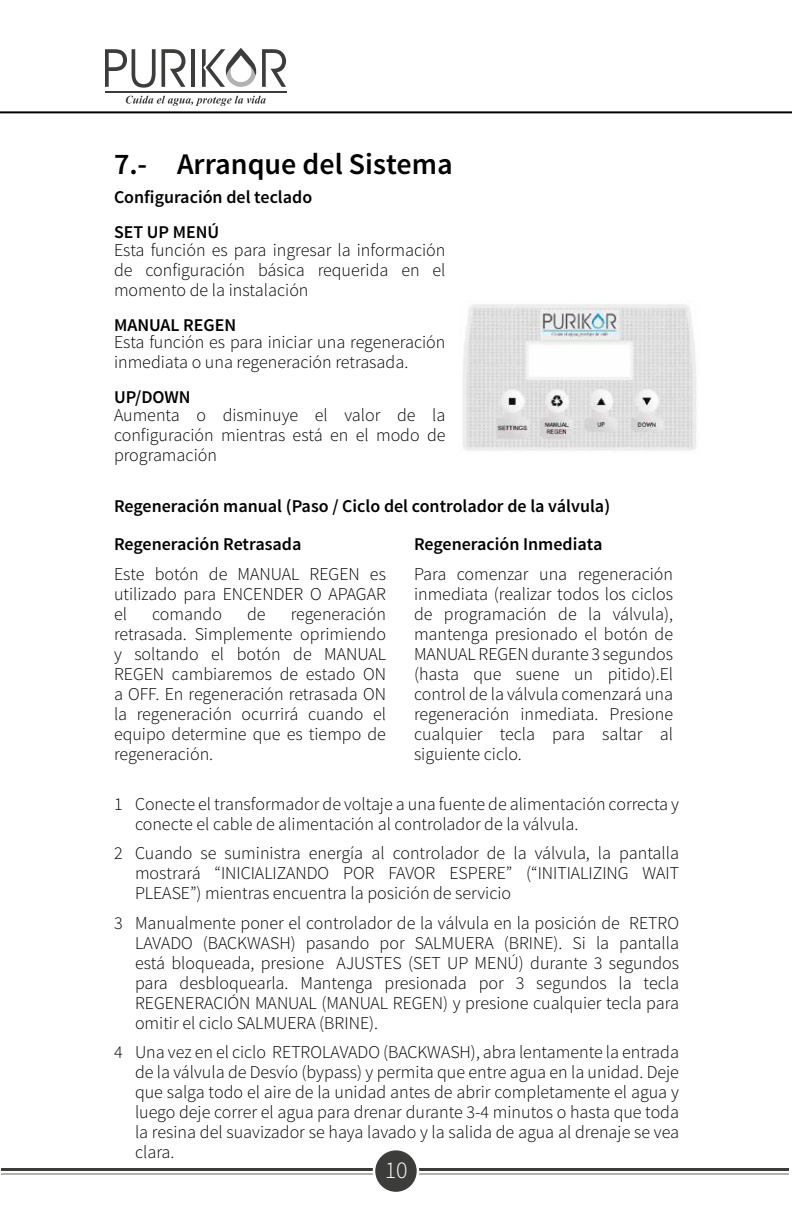
<style>
.page{position:relative;width:792px;height:1224px;background:#fff}
.page>*{position:absolute;margin:0;border:0;box-sizing:border-box;transform-origin:0 0}
.t1{font:600 30px "Source Sans Pro";color:#000}
.t2{font:300 24px "Source Sans Pro";color:#fff}
.t3{font:300 18px/20px "Source Sans Pro";color:#000;text-align:justify}
.t4{font:600 18px/35px "Source Sans Pro";color:#000}
</style>
<div class="page">
<hr style="left:0;top:111px;width:792px;height:2px;background:#000">
<hr style="left:105px;top:91px;width:181px;height:1px;background:#3c3c3b">
<svg style="left:105px;top:49px;width:80px;height:39px"></svg>
<hr style="left:191px;top:49px;width:4px;height:38px;background:#3c3c3b">
<svg style="left:202px;top:48px;width:84px;height:39px"></svg>
<svg style="left:126px;top:96px;width:140px;height:10px"></svg>
<hr style="left:2px;top:1168px;width:787px;height:2px;background:#3c3c3b">
<hr style="left:2px;top:1173px;width:787px;height:2px;background:#b2b2b1">
<div style="left:373px;top:1148px;width:46px;height:47px;border:9px solid #fff;border-radius:50%"></div>
<div style="left:375px;top:1150px;width:42px;height:42px;background:#3c3c3b;border-radius:50%"></div>
<img style="left:462px;top:304px;width:235px;height:147px">
<h1 class="t1" style="left:114px;top:145px;width:340px">7.- Arranque del Sistema</h1>
<p class="t4" style="left:114px;top:180px;width:200px">Configuración del teclado<br>SET UP MENÚ</p>
<p class="t3" style="left:114px;top:240px;width:333px">Esta función es para ingresar la información de configuración básica requerida en el momento de la instalación</p>
<p class="t4" style="left:114px;top:308px;width:124px">MANUAL REGEN</p>
<p class="t3" style="left:114px;top:332px;width:333px">Esta función es para iniciar una regeneración inmediata o una regeneración retrasada.</p>
<p class="t4" style="left:114px;top:380px;width:78px">UP/DOWN</p>
<p class="t3" style="left:114px;top:405px;width:333px">Aumenta o disminuye el valor de la configuración mientras está en el modo de programación</p>
<p class="t4" style="left:114px;top:487px;width:498px;line-height:38.4px">Regeneración manual (Paso / Ciclo del controlador de la válvula)<br>Regeneración Retrasada</p>
<p class="t4" style="left:414px;top:527px;width:190px">Regeneración Inmediata</p>
<p class="t3" style="left:114px;top:565px;width:273px">Este botón de MANUAL REGEN es utilizado para ENCENDER O APAGAR el</p>
<p class="t3" style="left:414px;top:565px;width:261px">Para comenzar una regeneración inmediata (realizar todos los ciclos de programación de la válvula), mantenga presionado el botón de MANUAL REGEN durante 3 segundos (hasta que suene un pitido).El control de la válvula comenzará una regeneración inmediata. Presione cualquier tecla para saltar al siguiente ciclo.</p>
<p class="t3" style="left:135px;top:794px;width:546px;text-indent:-21px">1 Conecte el transformador de voltaje a una fuente de alimentación correcta y conecte el cable de alimentación al controlador de la válvula.</p>
<p class="t3" style="left:135px;top:844px;width:546px;text-indent:-21px">2 Cuando se suministra energía al controlador de la válvula, la pantalla mostrará “INICIALIZANDO POR FAVOR ESPERE” (“INITIALIZING WAIT PLEASE”) mientras encuentra la posición de servicio</p>
<p class="t3" style="left:135px;top:913px;width:546px;text-indent:-21px">3 Manualmente poner el controlador de la válvula en la posición de RETRO LAVADO (BACKWASH) pasando por SALMUERA (BRINE). Si la pantalla está bloqueada, presione AJUSTES (SET UP MENÚ) durante 3 segundos para desbloquearla. Mantenga presionada por 3 segundos la tecla REGENERACIÓN MANUAL (MANUAL REGEN) y presione cualquier tecla para omitir el ciclo SALMUERA (BRINE).</p>
<p class="t3" style="left:135px;top:1043px;width:546px;text-indent:-21px">4 Una vez en el ciclo RETROLAVADO (BACKWASH), abra lentamente la entrada de la válvula de Desvío (bypass) y permita que entre agua en la unidad. Deje que salga todo el aire de la unidad antes de abrir completamente el agua y luego deje correr el agua para drenar durante 3-4 minutos o hasta que toda la resina del suavizador se haya lavado y la salida de agua al drenaje se vea clara.</p>
<p class="t3" style="left:152px;top:605px;width:72px">comando</p>
<p class="t3" style="left:247px;top:605px;width:20px">de</p>
<p class="t3" style="left:114px;top:605px;width:274px;text-indent:177px">regeneración retrasada. Simplemente oprimiendo y soltando el botón de MANUAL REGEN cambiaremos de estado ON a OFF. En regeneración retrasada ON la regeneración ocurrirá cuando el equipo determine que es tiempo de regeneración.</p>
<h2 class="t2" style="left:385px;top:1155px;width:24px">10</h2>
</div>
